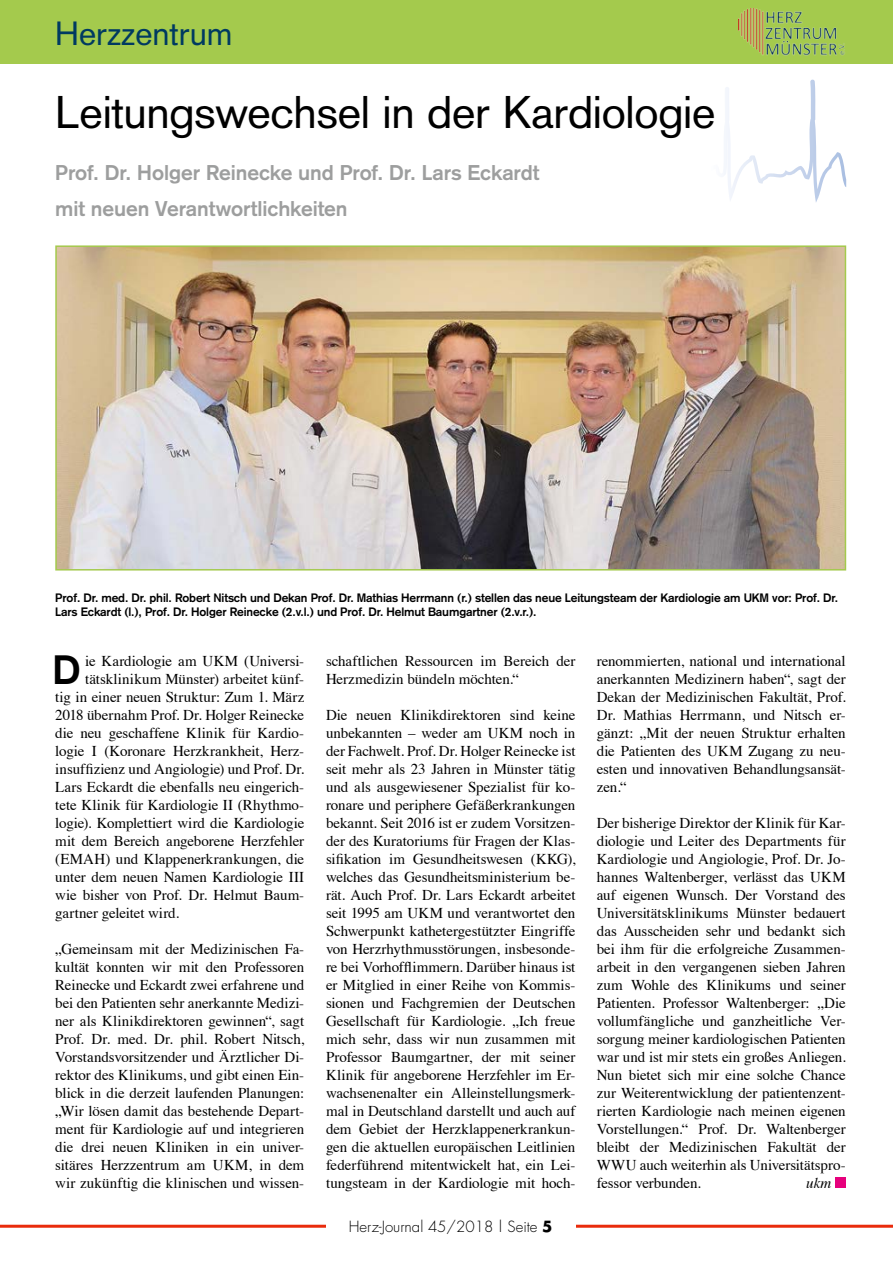
<style>
.page{position:relative;width:893px;height:1263px;background:#fff}
.page>*{position:absolute;margin:0;border:0;box-sizing:border-box;transform-origin:0 0}
.t1{font:45px "Akzidenz Grotesk";letter-spacing:-.005em;color:#000}
.t2{font:700 40.35px "Akzidenz Grotesk";color:#000}
.t3{font:33px "Akzidenz Grotesk";color:#003a61}
.t4{font:700 21px/36px "Akzidenz Grotesk";letter-spacing:-.005em;color:#9d9e9e}
.t5{font:15px/18px "Times";letter-spacing:-.005em;color:#000;text-align:justify}
.t6{font:300 15px "Futura";color:#000}
.t7{font:italic 15px "Times";color:#000}
.t8{font:700 12px/14.4px "Akzidenz Grotesk";letter-spacing:-.01em;color:#000}
.s1{font-weight:700}
</style>
<div class="page">
<svg style="left:724px;top:80px;width:88px;height:109px"></svg>
<hr style="left:0;top:1225px;width:893px;height:3px;background:#e92b0c">
<div style="left:0;top:0;width:893px;height:64px;background:#a4ca4d"></div>
<img style="left:739px;top:8px;width:106px;height:48px">
<div style="left:326px;top:1217px;width:249px;height:17px;background:#fff"></div>
<div style="left:835px;top:1177px;width:11px;height:11px;background:#e6007c"></div>
<img style="left:58px;top:248px;width:785px;height:319px">
<div style="left:55px;top:245px;width:791px;height:325px;border:2px solid #a4ca4d"></div>
<h3 class="t3" style="left:55px;top:14px;width:179px">Herzzentrum</h3>
<h1 class="t1" style="left:55px;top:86px;width:662px">Leitungswechsel in der Kardiologie</h1>
<h3 class="t4" style="left:55px;top:154px;width:486px">Prof. Dr. Holger Reinecke und Prof. Dr. Lars Eckardt mit neuen Verantwortlichkeiten</h3>
<p class="t8" style="left:55px;top:590px;width:784px">Prof. Dr. med. Dr. phil. Robert Nitsch und Dekan Prof. Dr. Mathias Herrmann (r.) stellen das neue Leitungsteam der Kardiologie am UKM vor: Prof. Dr.<br>Lars Eckardt (l.), Prof. Dr. Holger Reinecke (2.v.l.) und Prof. Dr. Helmut Baumgartner (2.v.r.).</p>
<h2 class="t2" style="left:53px;top:646px;width:30px">D</h2>
<p class="t5" style="left:85px;top:651px;width:221px">ie Kardiologie am UKM (Universi-</p>
<p class="t5" style="left:85px;top:669px;width:221px">tätsklinikum Münster) arbeitet künf-</p>
<p class="t5" style="left:55px;top:687px;width:251px">tig in einer neuen Struktur: Zum 1. März</p>
<p class="t5" style="left:55px;top:705px;width:250px">2018 übernahm Prof. Dr. Holger Reinecke</p>
<p class="t5" style="left:55px;top:723px;width:251px">die neu geschaffene Klinik für Kardio-</p>
<p class="t5" style="left:55px;top:741px;width:251px">logie I (Koronare Herzkrankheit, Herz-</p>
<p class="t5" style="left:55px;top:759px;width:251px">insuffizienz und Angiologie) und Prof. Dr.</p>
<p class="t5" style="left:55px;top:777px;width:251px">Lars Eckardt die ebenfalls neu eingerich-</p>
<p class="t5" style="left:55px;top:795px;width:251px">tete Klinik für Kardiologie II (Rhythmo-</p>
<p class="t5" style="left:55px;top:813px;width:251px">logie). Komplettiert wird die Kardiologie</p>
<p class="t5" style="left:55px;top:831px;width:250px">mit dem Bereich angeborene Herzfehler</p>
<p class="t5" style="left:55px;top:849px;width:251px">(EMAH) und Klappenerkrankungen, die</p>
<p class="t5" style="left:55px;top:867px;width:251px">unter dem neuen Namen Kardiologie III</p>
<p class="t5" style="left:55px;top:885px;width:251px">wie bisher von Prof. Dr. Helmut Baum-</p>
<p class="t5" style="left:55px;top:903px;width:125px">gartner geleitet wird.</p>
<p class="t5" style="left:55px;top:939px;width:251px">„Gemeinsam mit der Medizinischen Fa&shy;kultät konnten wir mit den Professoren Reinecke und Eckardt zwei erfahrene und bei den Patienten sehr anerkannte Medizi&shy;ner als Klinikdirektoren gewinnen“, sagt Prof. Dr. med. Dr. phil. Robert Nitsch, Vorstandsvorsitzender und Ärztlicher Di&shy;rektor des Klinikums, und gibt einen Ein&shy;blick in die derzeit laufenden Planungen: „Wir lösen damit das bestehende Depart&shy;ment für Kardiologie auf und integrieren die drei neuen Kliniken in ein univer&shy;sitäres Herzzentrum am UKM, in dem wir zukünftig die klinischen und wissen-</p>
<p class="t5" style="left:326px;top:651px;width:251px">schaftlichen Ressourcen im Bereich der<br>Herzmedizin bündeln möchten.“</p>
<p class="t5" style="left:326px;top:705px;width:251px">Die neuen Klinikdirektoren sind keine unbekannten – weder am UKM noch in der Fachwelt. Prof. Dr. Holger Reinecke ist seit mehr als 23 Jahren in Münster tätig und als ausgewiesener Spezialist für ko&shy;ronare und periphere Gefäßerkrankungen bekannt. Seit 2016 ist er zudem Vorsitzen&shy;der des Kuratoriums für Fragen der Klas&shy;sifikation im Gesundheitswesen (KKG), welches das Gesundheitsministerium be&shy;rät. Auch Prof. Dr. Lars Eckardt arbeitet seit 1995 am UKM und verantwortet den Schwerpunkt kathetergestützter Eingriffe von Herzrhythmusstörungen, insbesonde&shy;re bei Vorhofflimmern. Darüber hinaus ist er Mitglied in einer Reihe von Kommis&shy;sionen und Fachgremien der Deutschen Gesellschaft für Kardiologie. „Ich freue mich sehr, dass wir nun zusammen mit Professor Baumgartner, der mit seiner Klinik für angeborene Herzfehler im Er&shy;wachsenenalter ein Alleinstellungsmerk&shy;mal in Deutschland darstellt und auch auf dem Gebiet der Herzklappenerkrankun&shy;gen die aktuellen europäischen Leitlinien federführend mitentwickelt hat, ein Lei&shy;tungsteam in der Kardiologie mit hoch-</p>
<p class="t6" style="left:349px;top:1217px;width:205px">Herz-Journal 45/2018 | Seite <span class="s1">5</span></p>
<p class="t5" style="left:597px;top:651px;width:251px">renommierten, national und international anerkannten Medizinern haben“, sagt der Dekan der Medizinischen Fakultät, Prof.<br>Dr. Mathias Herrmann, und Nitsch er&shy;gänzt: „Mit der neuen Struktur erhalten die Patienten des UKM Zugang zu neu&shy;esten und innovativen Behandlungsansät&shy;zen.“</p>
<p class="t5" style="left:597px;top:813px;width:251px">Der bisherige Direktor der Klinik für Kar&shy;diologie und Leiter des Departments für Kardiologie und Angiologie, Prof. Dr. Jo&shy;hannes Waltenberger, verlässt das UKM auf eigenen Wunsch. Der Vorstand des Universitätsklinikums Münster bedauert das Ausscheiden sehr und bedankt sich bei ihm für die erfolgreiche Zusammen&shy;arbeit in den vergangenen sieben Jahren zum Wohle des Klinikums und seiner Patienten. Professor Waltenberger: „Die vollumfängliche und ganzheitliche Ver&shy;sorgung meiner kardiologischen Patienten war und ist mir stets ein großes Anliegen.<br>Nun bietet sich mir eine solche Chance zur Weiterentwicklung der patientenzent&shy;rierten Kardiologie nach meinen eigenen Vorstellungen.“ Prof. Dr. Waltenberger bleibt der Medizinischen Fakultät der WWU auch weiterhin als Universitätspro&shy;fessor verbunden.</p>
<p class="t7" style="left:806px;top:1170px;width:27px">ukm</p>
</div>
